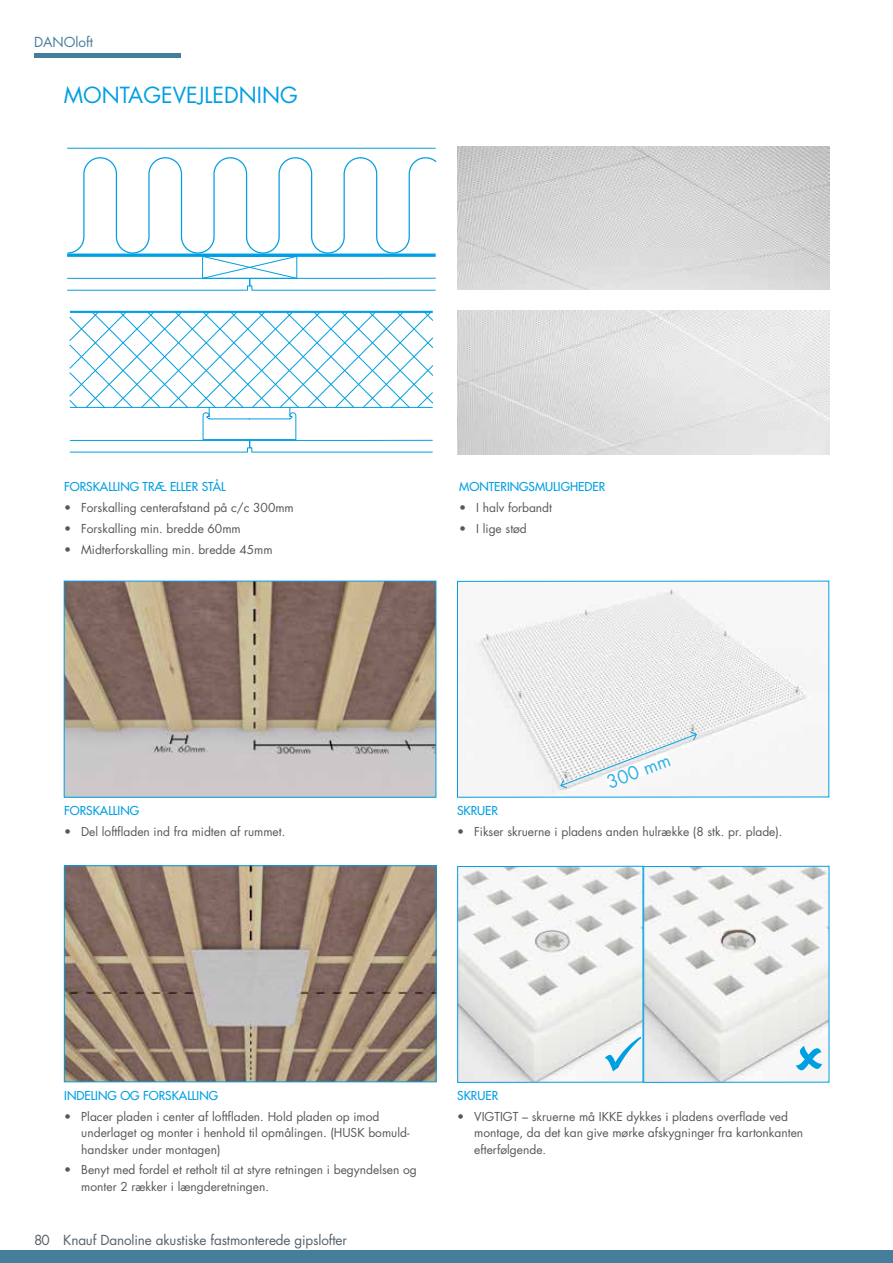
<style>
.page{position:relative;width:893px;height:1263px;background:#fff}
.page>*{position:absolute;margin:0;border:0;box-sizing:border-box;transform-origin:0 0}
.t1{font:21.6px "Futura Std";color:#009fe3}
.t2{font:18px "Futura Std";color:#009fe3}
.t3{font:13.5px "Futura Std";letter-spacing:-.01em;color:#54616c}
.t4{font:13.5px "Futura Std";color:#447e9b}
.t5{font:12px/16.5px "Futura Std";color:#575756}
.t6{font:500 12px "Futura Std";color:#009fe3}
</style>
<div class="page">
<hr style="left:34px;top:53px;width:147px;height:4px;background:#447e9b">
<div style="left:0;top:1250px;width:893px;height:13px;background:#447e9b"></div>
<img style="left:66px;top:583px;width:368px;height:213px">
<div style="left:64px;top:581px;width:372px;height:217px;border:1px solid #009fe3"></div>
<img style="left:66px;top:867px;width:368px;height:213px">
<div style="left:64px;top:865px;width:372px;height:217px;border:1px solid #009fe3"></div>
<img style="left:459px;top:868px;width:182px;height:213px">
<div style="left:457px;top:866px;width:186px;height:217px;border:1px solid #009fe3"></div>
<svg style="left:645px;top:868px;width:182px;height:213px"></svg>
<div style="left:643px;top:866px;width:186px;height:217px;border:1px solid #009fe3"></div>
<img style="left:474px;top:587px;width:338px;height:208px">
<div style="left:457px;top:581px;width:372px;height:217px;border:1px solid #009fe3"></div>
<svg style="left:560px;top:731px;width:137px;height:57px"></svg>
<svg style="left:67px;top:157px;width:370px;height:134px"></svg>
<hr style="left:67px;top:148px;width:369px;height:1px;background:#009fe3">
<svg style="left:69px;top:311px;width:365px;height:142px"></svg>
<img style="left:457px;top:146px;width:372px;height:143px">
<img style="left:457px;top:311px;width:372px;height:143px">
<svg style="left:796px;top:1045px;width:26px;height:25px"></svg>
<svg style="left:605px;top:1036px;width:36px;height:35px"></svg>
<p class="t4" style="left:34px;top:34px;width:61px">DANOloft</p>
<h1 class="t1" style="left:64px;top:81px;width:235px">MONTAGEVEJLEDNING</h1>
<p class="t6" style="left:64px;top:479px;width:163px">FORSKALLING TRÆ ELLER STÅL</p>
<p class="t5" style="left:64px;top:499px;width:231px">• Forskalling centerafstand på c/c 300mm</p>
<p class="t5" style="left:64px;top:520px;width:178px">• Forskalling min. bredde 60mm</p>
<p class="t5" style="left:64px;top:541px;width:210px">• Midterforskalling min. bredde 45mm</p>
<p class="t6" style="left:64px;top:803px;width:77px">FORSKALLING</p>
<p class="t5" style="left:64px;top:823px;width:223px">• Del loftfladen ind fra midten af rummet.</p>
<p class="t6" style="left:459px;top:479px;width:147px">MONTERINGSMULIGHEDER</p>
<p class="t5" style="left:459px;top:499px;width:94px">• I halv forbandt</p>
<p class="t5" style="left:459px;top:520px;width:69px">• I lige stød</p>
<h2 class="t2" style="left:604px;top:771px;width:68px;rotate:-20deg">300 mm</h2>
<p class="t6" style="left:457px;top:803px;width:42px">SKRUER</p>
<p class="t5" style="left:457px;top:823px;width:327px">• Fikser skruerne i pladens anden hulrække (8 stk. pr. plade).</p>
<p class="t6" style="left:64px;top:1088px;width:155px">INDELING OG FORSKALLING</p>
<p class="t5" style="left:81px;top:1108px;width:330px;text-indent:-17px">• Placer pladen i center af loftfladen. Hold pladen op imod underlaget og monter i henhold til opmålingen. (HUSK bomuld&shy;handsker under montagen)</p>
<p class="t5" style="left:81px;top:1162px;width:337px;text-indent:-17px">• Benyt med fordel et retholt til at styre retningen i begyndelsen og monter 2 rækker i længderetningen.</p>
<p class="t3" style="left:34px;top:1231px;width:314px">80 Knauf Danoline akustiske fastmonterede gipslofter</p>
<p class="t6" style="left:457px;top:1088px;width:42px">SKRUER</p>
<p class="t5" style="left:474px;top:1108px;width:331px;text-indent:-17px">• VIGTIGT – skruerne må IKKE dykkes i pladens overflade ved montage, da det kan give mørke afskygninger fra kartonkanten efterfølgende.</p>
</div>
